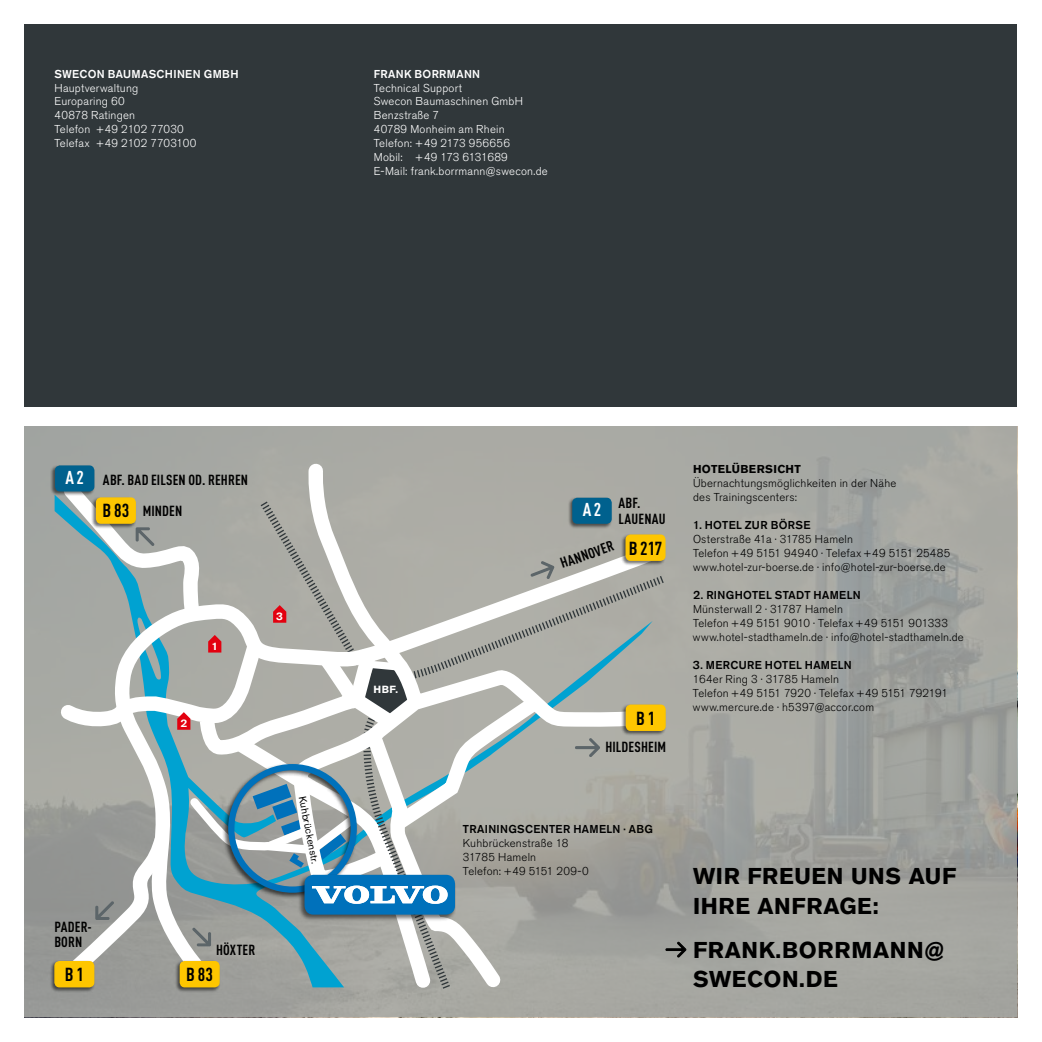
<style>
.page{position:relative;width:1042px;height:1042px;background:#fff}
.page>*{position:absolute;margin:0;border:0;box-sizing:border-box;transform-origin:0 0}
.t1{font:700 22.75px/29.8px "Volvo Sans Pro";letter-spacing:.03em;color:#000}
.t2{font:700 18.55px "DIN Cond";letter-spacing:.01em;color:#000}
.t3{font:700 18.38px "DIN Cond";color:#fff}
.t4{font:700 14.53px/15.4px "DIN Cond";letter-spacing:.01em;color:#000}
.t5{font:300 11.38px/14px "Volvo Sans Pro";letter-spacing:.02em;color:#000}
.t6{font:300 11.38px/13.8px "Volvo Sans Pro";letter-spacing:.02em;color:#fff}
.t7{font:500 11.38px "Volvo Sans Pro";letter-spacing:.035em;color:#000}
.t8{font:500 11.38px "Volvo Sans Pro";letter-spacing:.03em;color:#fff}
.t9{font:700 11.38px "Volvo Sans Pro";color:#000}
.t10{font:10.33px "Volvo Sans Pro";color:#000}
.t11{font:700 10.33px "Volvo Sans Pro";color:#fff}
.s1{font-size:18.38px;color:#fff}
</style>
<div class="page">
<div style="left:25px;top:25px;width:992px;height:382px;background:#30373a"></div>
<div style="left:25px;top:427px;width:992px;height:590px;background:#a4a6a2"></div>
<svg style="left:134px;top:535px;width:533px;height:388px"></svg>
<div style="left:620px;top:533px;width:46px;height:33px;background:#000;opacity:.55"></div>
<div style="left:626px;top:535px;width:39px;height:25px;background:#fec600;border-radius:4px"></div>
<div style="left:625px;top:534px;width:40px;height:27px;border:2px solid #fec600;border-radius:4px"></div>
<div style="left:50px;top:464px;width:45px;height:32px;background:#000;opacity:.55"></div>
<div style="left:56px;top:466px;width:38px;height:25px;background:#00618e;border-radius:4px"></div>
<div style="left:55px;top:465px;width:39px;height:26px;border:2px solid #00618e;border-radius:4px"></div>
<svg style="left:301px;top:463px;width:351px;height:278px"></svg>
<div style="left:567px;top:497px;width:45px;height:31px;background:#000;opacity:.55"></div>
<div style="left:573px;top:498px;width:38px;height:25px;background:#00618e;border-radius:4px"></div>
<div style="left:572px;top:498px;width:40px;height:26px;border:2px solid #00618e;border-radius:4px"></div>
<svg style="left:530px;top:560px;width:25px;height:21px"></svg>
<svg style="left:574px;top:737px;width:27px;height:21px"></svg>
<svg style="left:57px;top:476px;width:159px;height:152px"></svg>
<div style="left:620px;top:703px;width:46px;height:33px;background:#000;opacity:.55"></div>
<div style="left:626px;top:705px;width:39px;height:25px;background:#fec600;border-radius:4px"></div>
<div style="left:626px;top:704px;width:40px;height:27px;border:2px solid #fec600;border-radius:4px"></div>
<div style="left:91px;top:496px;width:46px;height:33px;background:#000;opacity:.55"></div>
<div style="left:97px;top:498px;width:38px;height:25px;background:#fec600;border-radius:4px"></div>
<div style="left:96px;top:497px;width:40px;height:27px;border:2px solid #fec600;border-radius:4px"></div>
<svg style="left:273px;top:605px;width:13px;height:18px"></svg>
<svg style="left:49px;top:634px;width:497px;height:359px"></svg>
<svg style="left:665px;top:942px;width:21px;height:15px"></svg>
<p class="t8" style="left:55px;top:67px;width:71px">SWECON BAUMAS</p>
<p class="t8" style="left:157px;top:67px;width:17px">CHINEN</p>
<p class="t8" style="left:204px;top:67px;width:36px">GMBH</p>
<p class="t6" style="left:55px;top:81px;width:143px">Hauptverwaltung<br>Europaring 60<br>40878 Ratingen<br>Telefon +49 2102 77030<br>Telefax +49 2102 7703100</p>
<p class="t8" style="left:374px;top:67px;width:83px">FRAN K BORRMANN</p>
<p class="t6" style="left:374px;top:81px;width:175px">Technical Support<br>Swecon Baumaschinen GmbH<br>Benzstraße 7<br>40789 Monheim am Rhein<br>Telefon: +49 2173 956656<br>Mobil: +49 173 6131689<br>E-Mail: frank.borrmann@swecon.de</p>
<h3 class="t3" style="left:65px;top:466px;width:20px">A 2</h3>
<p class="t4" style="left:143px;top:463px;width:107px;line-height:31.7px;text-indent:-40px">ABF. BAD EILSEN OD. REHREN<br>MINDEN</p>
<h2 class="t2" style="left:103px;top:499px;width:28px">B 83</h2>
<p class="t11" style="left:212px;top:640px;width:7px">1</p>
<p class="t11" style="left:276px;top:610px;width:8px">3</p>
<p class="t4" style="left:54px;top:918px;width:39px">PADER-<br>BORN</p>
<p class="t11" style="left:180px;top:717px;width:8px">2</p>
<p class="t4" style="left:216px;top:941px;width:39px">HÖXTER</p>
<h2 class="t2" style="left:65px;top:963px;width:20px">B 1</h2>
<h2 class="t2" style="left:186px;top:963px;width:28px">B 83</h2>
<p class="t10" style="left:308px;top:795px;width:70px;rotate:79deg">Kuhbrückenstr.</p>
<p class="t11" style="left:373px;top:683px;width:26px">HB F.</p>
<p class="t4" style="left:618px;top:495px;width:49px;text-indent:-36px"><span class="s1">A 2</span> ABF.<br>LAUENAU</p>
<p class="t4" style="left:558px;top:556px;width:57px;rotate:-19deg">HA NNOVER</p>
<h2 class="t2" style="left:629px;top:536px;width:35px">B 217</h2>
<h2 class="t2" style="left:636px;top:707px;width:20px">B 1</h2>
<p class="t4" style="left:605px;top:739px;width:61px">HILDESHEIM</p>
<p class="t9" style="left:693px;top:462px;width:9px">HOTELÜBERSICHT</p>
<p class="t5" style="left:693px;top:476px;width:205px">Übernachtungsmöglichkeiten in der Nähe des Trainingscenters:</p>
<p class="t7" style="left:693px;top:518px;width:29px">1. HOTE</p>
<p class="t7" style="left:736px;top:518px;width:68px">L ZUR BÖRSE</p>
<p class="t5" style="left:693px;top:532px;width:259px">Osterstraße 41a · 31785 Hameln<br>Telefon +49 5151 94940 · Telefax +49 5151 25485 www.hotel-zur-boerse.de · info@hotel-zur-boerse.de</p>
<p class="t7" style="left:693px;top:588px;width:22px">2. RINGHOTE</p>
<p class="t7" style="left:766px;top:588px;width:66px">L STADT HAME</p>
<p class="t7" style="left:847px;top:588px;width:14px">LN</p>
<p class="t5" style="left:693px;top:602px;width:272px">Münsterwall 2 · 31787 Hameln<br>Telefon +49 5151 9010 · Telefax +49 5151 901333 www.hotel-stadthameln.de · info@hotel-stadthameln.de</p>
<p class="t7" style="left:693px;top:658px;width:89px">3. MERCURE HOTE</p>
<p class="t7" style="left:796px;top:658px;width:27px">L HAME</p>
<p class="t7" style="left:838px;top:658px;width:14px">LN</p>
<p class="t5" style="left:693px;top:672px;width:257px">164er Ring 3 · 31785 Hameln<br>Telefon +49 5151 7920 · Telefax +49 5151 792191 www.mercure.de · h5397@accor.com</p>
<p class="t7" style="left:463px;top:822px;width:23px">TRAININGS</p>
<p class="t7" style="left:525px;top:822px;width:17px">CENTE</p>
<p class="t7" style="left:563px;top:822px;width:28px">R HAME</p>
<p class="t7" style="left:606px;top:822px;width:48px">LN · ABG</p>
<p class="t5" style="left:463px;top:836px;width:127px">Kuhbrückenstraße 18<br>31785 Hameln<br>Telefon: +49 5151 209-0</p>
<h1 class="t1" style="left:693px;top:861px;width:259px">Wir freuen uns auf<br>Ihre Anfrage:</h1>
<h1 class="t1" style="left:693px;top:935px;width:253px">Frank.borrmann@ swecon.de</h1>
</div>
